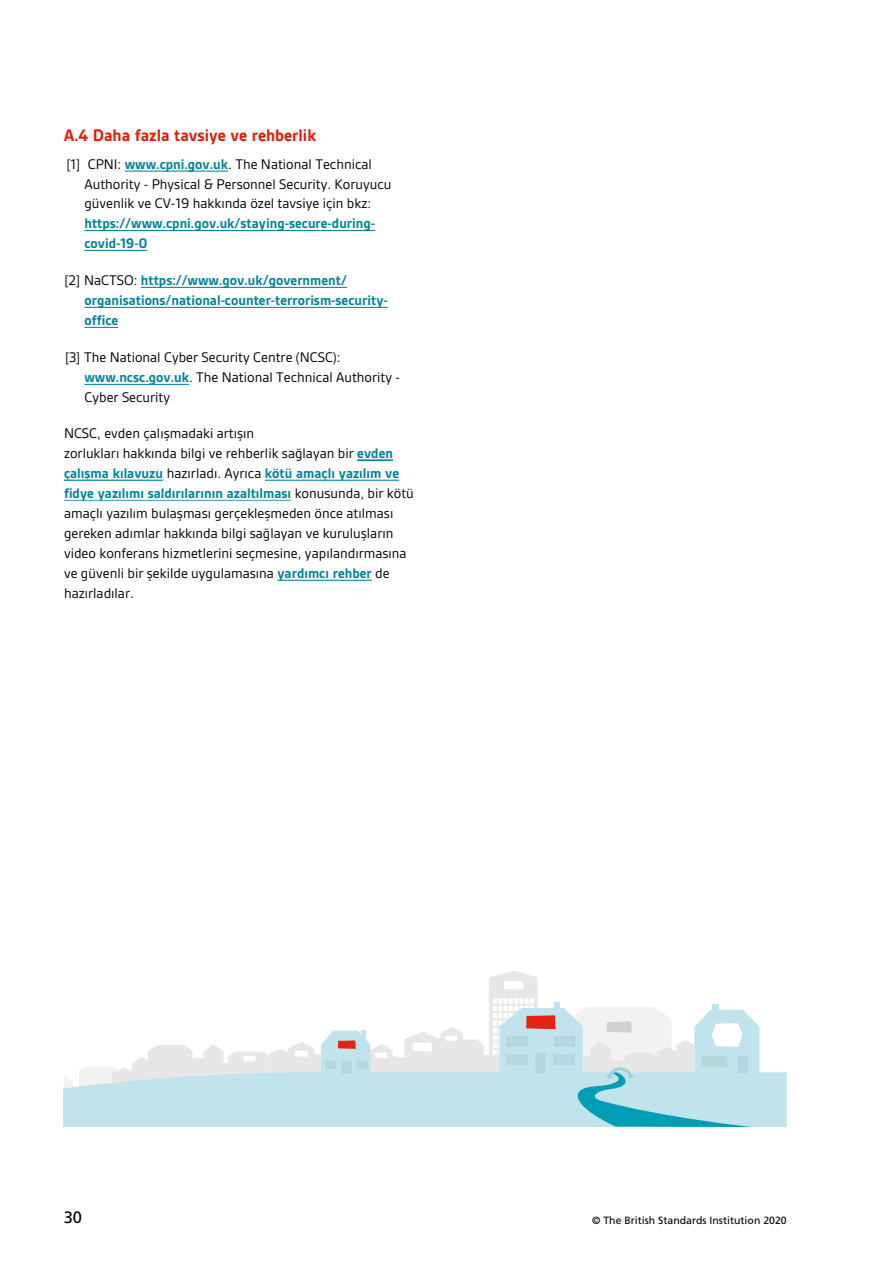
<style>
.page{position:relative;width:893px;height:1263px;background:#fff}
.page>*{position:absolute;margin:0;border:0;box-sizing:border-box;transform-origin:0 0}
.LEVEL_1{font:700 18px "Gesta";color:#e71808}
.t1{font:16.5px "Frutiger";color:#000}
.BODY_COPY__4mm{font:15px/20px "Gesta";color:#000}
.BODY_COPY__4mm-2{font:700 15px/20px "Gesta";color:#00829c}
.t2{font:10.5px "Frutiger";color:#000}
.s1{font-weight:700;color:#00829c}
.s2{font-weight:400;color:#000}
</style>
<div class="page">
<svg style="left:64px;top:971px;width:723px;height:156px"></svg>
<div style="left:375px;top:1052px;width:12px;height:6px;background:#fff"></div>
<div style="left:295px;top:1051px;width:13px;height:6px;background:#fff"></div>
<div style="left:243px;top:1056px;width:13px;height:5px;background:#fff"></div>
<hr style="left:357px;top:460px;width:36px;height:1px;background:#00829c">
<hr style="left:64px;top:480px;width:99px;height:1px;background:#00829c">
<hr style="left:265px;top:480px;width:134px;height:1px;background:#00829c">
<hr style="left:64px;top:500px;width:227px;height:1px;background:#00829c">
<hr style="left:277px;top:580px;width:95px;height:1px;background:#00829c">
<hr style="left:125px;top:171px;width:103px;height:1px;background:#00829c">
<hr style="left:84px;top:230px;width:291px;height:1px;background:#00829c">
<hr style="left:84px;top:250px;width:63px;height:1px;background:#00829c">
<hr style="left:141px;top:287px;width:206px;height:1px;background:#00829c">
<hr style="left:84px;top:307px;width:304px;height:1px;background:#00829c">
<hr style="left:84px;top:327px;width:34px;height:1px;background:#00829c">
<hr style="left:84px;top:384px;width:105px;height:1px;background:#00829c">
<p class="LEVEL_1" style="left:64px;top:125px;width:254px">A.4 Daha fazla tavsiye ve rehberlik</p>
<p class="BODY_COPY__4mm" style="left:84px;top:154px;width:309px;text-indent:-18px">[1] CPNI: <span class="s1">www.cpni.gov.uk</span>. The National Technical Authority - Physical &amp; Personnel Security. Koruyucu güvenlik ve CV-19 hakkında özel tavsiye için bkz: <span class="s1">https://www.cpni.gov.uk/staying-secure-during&shy;covid-19-0</span></p>
<p class="BODY_COPY__4mm-2" style="left:84px;top:270px;width:305px;text-indent:-20px"><span class="s2">[2] NaCTSO:</span> https://www.gov.uk/government/ organisations/national-counter-terrorism-security&shy;office</p>
<p class="BODY_COPY__4mm" style="left:84px;top:347px;width:317px;text-indent:-19px">[3] The National Cyber Security Centre (NCSC): <span class="s1">www.ncsc.gov.uk</span>. The National Technical Authority -<br>Cyber Security</p>
<p class="BODY_COPY__4mm" style="left:64px;top:423px;width:351px">NCSC, evden çalışmadaki artışın<br>zorlukları hakkında bilgi ve rehberlik sağlayan bir <span class="s1">evden çalışma kılavuzu</span> hazırladı. Ayrıca <span class="s1">kötü amaçlı yazılım ve fidye yazılımı saldırılarının azaltılması</span> konusunda, bir kötü amaçlı yazılım bulaşması gerçekleşmeden önce atılması gereken adımlar hakkında bilgi sağlayan ve kuruluşların video konferans hizmetlerini seçmesine, yapılandırmasına ve güvenli bir şekilde uygulamasına <span class="s1">yardımcı rehber</span> de hazırladılar.</p>
<p class="t1" style="left:64px;top:1207px;width:20px">30</p>
<p class="t2" style="left:592px;top:1214px;width:196px">© The British Standards Institution 2020</p>
</div>
